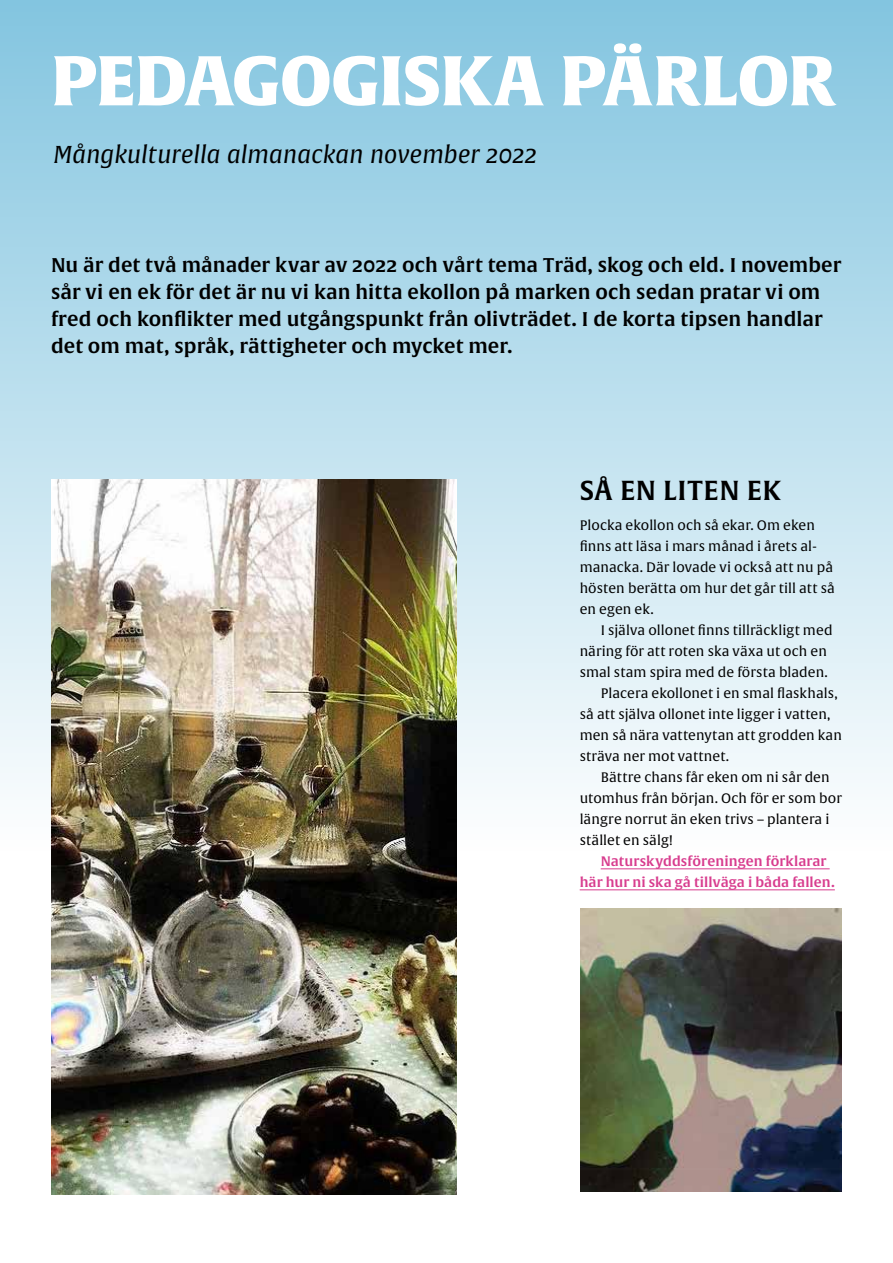
<style>
.page{position:relative;width:893px;height:1263px;background:#fff}
.page>*{position:absolute;margin:0;border:0;box-sizing:border-box;transform-origin:0 0}
.t1{font:69px "Alverata Bl";letter-spacing:-.01em;color:#fff}
.t2{font:27px "Alverata Sb";letter-spacing:.015em;color:#000}
.t3{font:italic 24px "Alverata";letter-spacing:.005em;color:#000}
.t4{font:19.5px/27px "Alverata Sb";color:#000}
.t5{font:13.5px/21px "Alverata";letter-spacing:.005em;color:#000}
.t6{font:13.5px/21px "Alverata Sb";letter-spacing:.005em;color:#d83c8e}
</style>
<div class="page">
<div style="left:0;top:0;width:893px;height:851px;background:linear-gradient(to bottom,#83c5e0,#fdfdfd)"></div>
<hr style="left:601px;top:868px;width:229px;height:1px;background:#d83c8e">
<hr style="left:580px;top:889px;width:255px;height:1px;background:#d83c8e">
<img style="left:51px;top:479px;width:405px;height:715px">
<img style="left:580px;top:908px;width:262px;height:284px">
<h1 class="t1" style="left:51px;top:37px;width:785px">PEDAGOGISKA PÄRLOR</h1>
<h3 class="t3" style="left:53px;top:140px;width:485px">Mångkulturella almanackan november 2022</h3>
<p class="t4" style="left:51px;top:252px;width:792px">Nu är det två månader kvar av 2022 och vårt tema Träd, skog och eld. I november sår vi en ek för det är nu vi kan hitta ekollon på marken och sedan pratar vi om fred och konflikter med utgångspunkt från olivträdet. I de korta tipsen handlar det om mat, språk, rättigheter och mycket mer.</p>
<h2 class="t2" style="left:580px;top:474px;width:203px">SÅ EN LITEN EK</h2>
<p class="t5" style="left:580px;top:515px;width:257px">Plocka ekollon och så ekar. Om eken finns att läsa i mars månad i årets al&shy;manacka. Där lovade vi också att nu på hösten berätta om hur det går till att så en egen ek.</p>
<p class="t5" style="left:601px;top:620px;width:233px">I själva ollonet finns tillräckligt med</p>
<p class="t5" style="left:580px;top:641px;width:249px">näring för att roten ska växa ut och en</p>
<p class="t5" style="left:580px;top:662px;width:250px">smal stam spira med de första bladen.</p>
<p class="t5" style="left:601px;top:683px;width:238px">Placera ekollonet i en smal flaskhals,</p>
<p class="t5" style="left:580px;top:704px;width:252px">så att själva ollonet inte ligger i vatten,</p>
<p class="t5" style="left:580px;top:725px;width:264px">men så nära vattenytan att grodden kan</p>
<p class="t5" style="left:580px;top:746px;width:151px">sträva ner mot vattnet.</p>
<p class="t5" style="left:601px;top:767px;width:231px">Bättre chans får eken om ni sår den</p>
<p class="t5" style="left:580px;top:788px;width:264px">utomhus från början. Och för er som bor</p>
<p class="t5" style="left:580px;top:809px;width:251px">längre norrut än eken trivs – plantera i</p>
<p class="t5" style="left:580px;top:830px;width:95px">stället en sälg!</p>
<p class="t6" style="left:580px;top:851px;width:257px;text-indent:21px">Naturskyddsföreningen förklarar här hur ni ska gå tillväga i båda fallen.</p>
</div>
